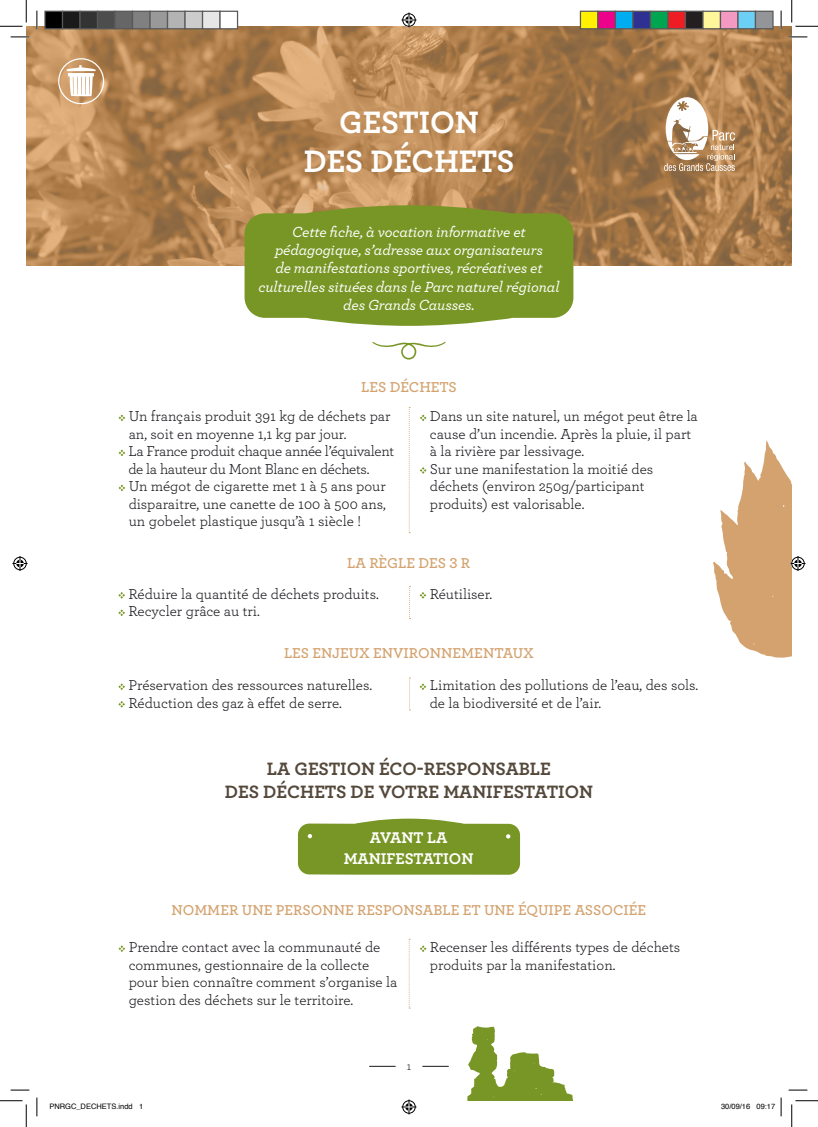
<style>
.page{position:relative;width:818px;height:1127px;background:#fff}
.page>*{position:absolute;margin:0;border:0;box-sizing:border-box;transform-origin:0 0}
.t1{font:700 32.5px/39px "Archer";color:#fff;text-align:center}
.t2{font:700 18.75px "Archer";color:#54483b}
.t3{font:700 16.25px/21.2px "Archer";letter-spacing:-.005em;color:#fff;text-align:right}
.t4{font:italic 500 15.38px/18.4px "Archer";letter-spacing:-.01em;color:#fff;text-align:center}
.t5{font:15px/17.5px "Archer";color:#1a171c}
.t6{font:600 15px "Archer";color:#d3a26e}
.t7{font:11.25px "Archer";color:#1a171c}
.t8{font:7.5px "Helvetica";color:#000}
</style>
<div class="page">
<svg style="left:369px;top:1065px;width:27px;height:1px"></svg>
<svg style="left:422px;top:1065px;width:27px;height:1px"></svg>
<img style="left:26px;top:26px;width:766px;height:239px">
<svg style="left:245px;top:205px;width:328px;height:121px;background:#809930"></svg>
<svg style="left:372px;top:341px;width:73px;height:18px"></svg>
<svg style="left:119px;top:414px;width:6px;height:7px"></svg>
<svg style="left:119px;top:449px;width:6px;height:7px"></svg>
<svg style="left:119px;top:484px;width:6px;height:7px"></svg>
<svg style="left:119px;top:945px;width:6px;height:6px"></svg>
<svg style="left:118px;top:592px;width:7px;height:6px"></svg>
<svg style="left:118px;top:609px;width:7px;height:7px"></svg>
<svg style="left:420px;top:414px;width:6px;height:7px"></svg>
<svg style="left:420px;top:467px;width:6px;height:6px"></svg>
<svg style="left:420px;top:945px;width:6px;height:6px"></svg>
<svg style="left:420px;top:592px;width:6px;height:6px"></svg>
<svg style="left:409px;top:407px;width:1px;height:126px"></svg>
<svg style="left:409px;top:938px;width:1px;height:70px"></svg>
<svg style="left:409px;top:586px;width:1px;height:33px"></svg>
<svg style="left:118px;top:683px;width:7px;height:7px"></svg>
<svg style="left:118px;top:701px;width:7px;height:6px"></svg>
<svg style="left:420px;top:683px;width:6px;height:7px"></svg>
<svg style="left:409px;top:677px;width:1px;height:33px"></svg>
<svg style="left:664px;top:97px;width:71px;height:74px"></svg>
<svg style="left:298px;top:818px;width:222px;height:56px;background:#839e37"></svg>
<svg style="left:467px;top:1026px;width:107px;height:74px"></svg>
<div style="left:58px;top:58px;width:46px;height:46px;border:1px solid #fff;border-radius:50%"></div>
<svg style="left:66px;top:65px;width:30px;height:31px"></svg>
<svg style="left:11px;top:36px;width:18px;height:2px"></svg>
<svg style="left:788px;top:36px;width:19px;height:2px"></svg>
<svg style="left:11px;top:1089px;width:18px;height:1px"></svg>
<svg style="left:788px;top:1089px;width:19px;height:1px"></svg>
<svg style="left:36px;top:11px;width:2px;height:18px"></svg>
<svg style="left:36px;top:1097px;width:2px;height:18px"></svg>
<svg style="left:780px;top:11px;width:2px;height:18px"></svg>
<svg style="left:0;top:0;width:27px;height:27px"></svg>
<svg style="left:0;top:1100px;width:27px;height:26px"></svg>
<svg style="left:791px;top:0;width:27px;height:27px"></svg>
<svg style="left:791px;top:1100px;width:27px;height:26px"></svg>
<svg style="left:401px;top:13px;width:15px;height:15px"></svg>
<svg style="left:401px;top:1099px;width:15px;height:15px"></svg>
<svg style="left:13px;top:556px;width:15px;height:15px"></svg>
<svg style="left:713px;top:441px;width:92px;height:216px"></svg>
<div style="left:45px;top:11px;width:18px;height:18px;background:#000"></div>
<div style="left:44px;top:11px;width:19px;height:18px;border:1px solid #595959"></div>
<div style="left:63px;top:11px;width:17px;height:18px;background:#1a1a1a"></div>
<div style="left:62px;top:11px;width:19px;height:18px;border:1px solid #595959"></div>
<div style="left:80px;top:11px;width:18px;height:18px;background:#333"></div>
<div style="left:79px;top:11px;width:19px;height:18px;border:1px solid #595959"></div>
<div style="left:98px;top:11px;width:17px;height:18px;background:#4d4d4d"></div>
<div style="left:97px;top:11px;width:19px;height:18px;border:1px solid #595959"></div>
<div style="left:115px;top:11px;width:18px;height:18px;background:#666"></div>
<div style="left:114px;top:11px;width:19px;height:18px;border:1px solid #595959"></div>
<div style="left:133px;top:11px;width:17px;height:18px;background:#808080"></div>
<div style="left:132px;top:11px;width:19px;height:18px;border:1px solid #595959"></div>
<div style="left:150px;top:11px;width:18px;height:18px;background:#999"></div>
<div style="left:149px;top:11px;width:19px;height:18px;border:1px solid #595959"></div>
<div style="left:168px;top:11px;width:17px;height:18px;background:#b3b3b3"></div>
<div style="left:167px;top:11px;width:19px;height:18px;border:1px solid #595959"></div>
<div style="left:185px;top:11px;width:18px;height:18px;background:#ccc"></div>
<div style="left:184px;top:11px;width:19px;height:18px;border:1px solid #595959"></div>
<div style="left:203px;top:11px;width:17px;height:18px;background:#e6e6e6"></div>
<div style="left:202px;top:11px;width:19px;height:18px;border:1px solid #595959"></div>
<div style="left:220px;top:11px;width:18px;height:18px;background:#fff"></div>
<div style="left:219px;top:11px;width:19px;height:18px;border:1px solid #595959"></div>
<div style="left:580px;top:11px;width:18px;height:18px;background:#fff101"></div>
<div style="left:580px;top:11px;width:18px;height:18px;border:1px solid #595959"></div>
<div style="left:598px;top:11px;width:17px;height:18px;background:#ed028c"></div>
<div style="left:597px;top:11px;width:19px;height:18px;border:1px solid #595959"></div>
<div style="left:615px;top:11px;width:18px;height:18px;background:#00aeef"></div>
<div style="left:615px;top:11px;width:18px;height:18px;border:1px solid #595959"></div>
<div style="left:633px;top:11px;width:17px;height:18px;background:#2e3092"></div>
<div style="left:632px;top:11px;width:19px;height:18px;border:1px solid #595959"></div>
<div style="left:650px;top:11px;width:18px;height:18px;background:#00a54f"></div>
<div style="left:650px;top:11px;width:18px;height:18px;border:1px solid #595959"></div>
<div style="left:668px;top:11px;width:17px;height:18px;background:#ee1d23"></div>
<div style="left:667px;top:11px;width:19px;height:18px;border:1px solid #595959"></div>
<div style="left:685px;top:11px;width:18px;height:18px;background:#231f20"></div>
<div style="left:685px;top:11px;width:18px;height:18px;border:1px solid #595959"></div>
<div style="left:703px;top:11px;width:17px;height:18px;background:#fff79a"></div>
<div style="left:702px;top:11px;width:19px;height:18px;border:1px solid #595959"></div>
<div style="left:720px;top:11px;width:18px;height:18px;background:#f499c2"></div>
<div style="left:720px;top:11px;width:18px;height:18px;border:1px solid #595959"></div>
<div style="left:738px;top:11px;width:17px;height:18px;background:#6bcff6"></div>
<div style="left:737px;top:11px;width:19px;height:18px;border:1px solid #595959"></div>
<div style="left:755px;top:11px;width:18px;height:18px;background:#939598"></div>
<div style="left:755px;top:11px;width:18px;height:18px;border:1px solid #595959"></div>
<svg style="left:780px;top:1097px;width:2px;height:18px"></svg>
<h1 class="t1" style="left:304px;top:100px;width:212px">GESTION<br>DES DÉCHETS</h1>
<p class="t4" style="left:258px;top:221px;width:303px">Cette fiche, à vocation informative et pédagogique, s’adresse aux organisateurs<br>de manifestations sportives, récréatives et culturelles situées dans le Parc naturel régional des Grands Causses.</p>
<p class="t6" style="left:361px;top:376px;width:97px">LES DÉCHETS</p>
<p class="t5" style="left:128px;top:406px;width:267px">Un français produit 391 kg de déchets par an, soit en moyenne 1,1 kg par jour.<br>La France produit chaque année l’équivalent de la hauteur du Mont Blanc en déchets.<br>Un mégot de cigarette met 1 à 5 ans pour disparaitre, une canette de 100 à 500 ans, un gobelet plastique jusqu’à 1 siècle !</p>
<p class="t5" style="left:430px;top:406px;width:269px">Dans un site naturel, un mégot peut être la cause d’un incendie. Après la pluie, il part à la rivière par lessivage.<br>Sur une manifestation la moitié des déchets (environ 250g/participant produits) est valorisable.</p>
<p class="t6" style="left:347px;top:551px;width:124px">LA RÈGLE DES 3 R</p>
<p class="t5" style="left:128px;top:584px;width:252px">Réduire la quantité de déchets produits.<br>Recycler grâce au tri.</p>
<p class="t5" style="left:430px;top:584px;width:64px">Réutiliser.</p>
<p class="t6" style="left:284px;top:641px;width:251px">LES ENJEUX ENVIRONNEMENTAUX</p>
<p class="t5" style="left:128px;top:675px;width:245px">Préservation des ressources naturelles.<br>Réduction des gaz à effet de serre.</p>
<p class="t5" style="left:430px;top:675px;width:270px">Limitation des pollutions de l’eau, des sols. de la biodiversité et de l’air.</p>
<p class="t2" style="left:267px;top:754px;width:40px">LA GESTION</p>
<p class="t2" style="left:379px;top:754px;width:102px">ÉCO-RESPONS</p>
<p class="t2" style="left:506px;top:754px;width:35px">ABLE</p>
<p class="t2" style="left:225px;top:776px;width:12px">DES</p>
<p class="t2" style="left:263px;top:776px;width:37px">DÉCHETS</p>
<p class="t2" style="left:351px;top:776px;width:209px">DE VOTRE MANIFESTATION</p>
<p class="t3" style="left:344px;top:825px;width:105px">AVANT LA<br>MANI FESTATION</p>
<p class="t6" style="left:172px;top:898px;width:476px">NOMMER UNE PERSONNE RESPONSABLE ET UNE ÉQUIPE ASSOCIÉE</p>
<p class="t5" style="left:129px;top:937px;width:270px">Prendre contact avec la communauté de communes, gestionnaire de la collecte pour bien connaître comment s’organise la gestion des déchets sur le territoire.</p>
<p class="t5" style="left:430px;top:937px;width:252px">Recenser les différents types de déchets produits par la manifestation.</p>
<p class="t7" style="left:407px;top:1058px;width:6px">1</p>
<p class="t8" style="left:49px;top:1099px;width:95px">PNRGC_DECHETS.indd 1</p>
<p class="t8" style="left:721px;top:1099px;width:56px">30/09/16 09:17</p>
</div>
